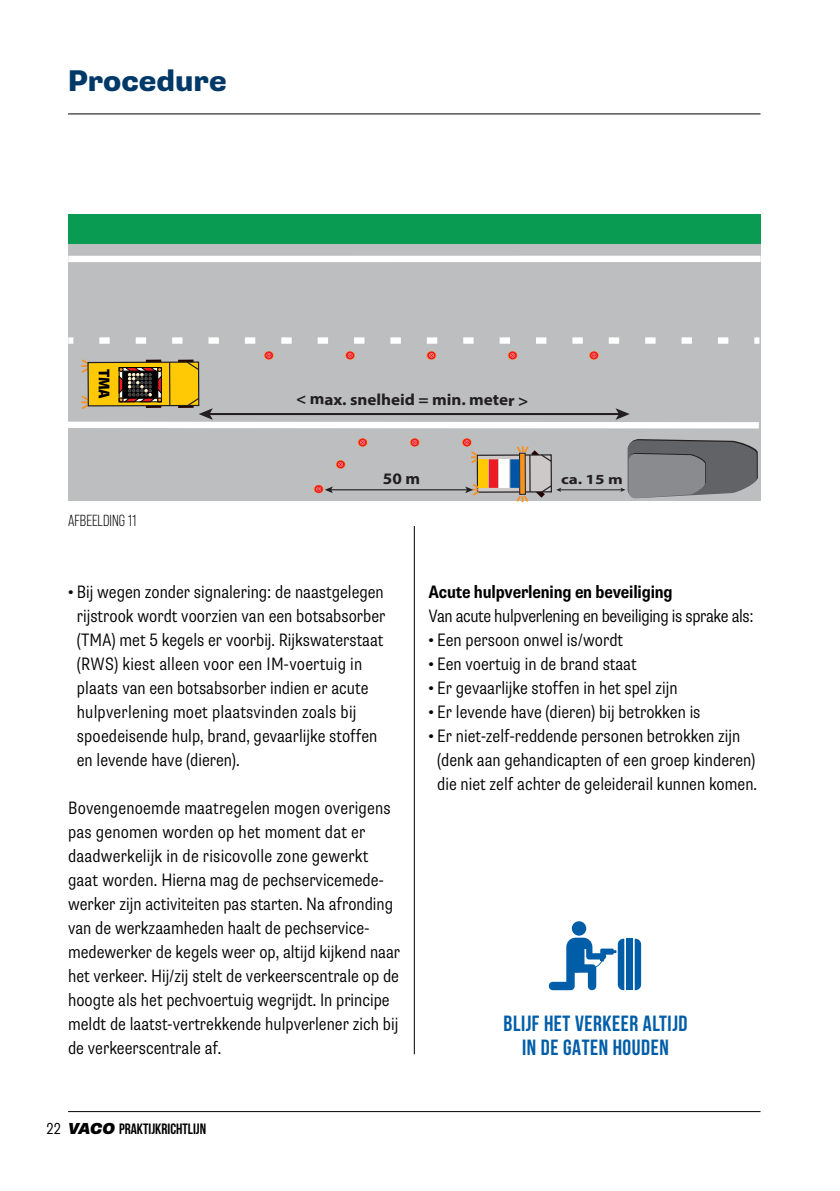
<style>
.page{position:relative;width:840px;height:1191px;background:#fff}
.page>*{position:absolute;margin:0;border:0;box-sizing:border-box;transform-origin:0 0}
.t1{font:800 30px "Supria Sans";color:#003968}
.t2{font:700 22px/24px "Bebas Neue";letter-spacing:.025em;color:#005da8;text-align:center}
.t3{font:300 condensed 18px/24px "Supria Sans";color:#000}
.t4{font:300 condensed 18px "Supria Sans";letter-spacing:-.02em;color:#000}
.t5{font:700 condensed 18px "Supria Sans";letter-spacing:-.01em;color:#000}
.t6{font:700 16.2px "Myriad Pro";letter-spacing:-.005em;color:#231f20;scale:1.06 1}
.t7{font:16px "Bebas Neue Pro";color:#000}
.t8{font:900 semi-condensed 15.8px "Myriad Pro";color:#000}
.t9{font:700 15px "Bebas Neue";color:#000}
.t10{font:700 14px "Myriad Pro";color:#231f20;scale:1.22 1}
.s1{font-family:"Supria Sans";font-weight:300;font-stretch:condensed;font-size:16px}
.s2{font-family:"Supria Sans";font-weight:900;font-style:italic;font-size:16px}
</style>
<div class="page">
<hr style="left:68px;top:1111px;width:692px;height:1px;background:#000">
<hr style="left:68px;top:113px;width:692px;height:1px;background:#000">
<hr style="left:413px;top:173px;width:1px;height:881px;background:#000">
<div style="left:68px;top:214px;width:692px;height:45px;background:#0a9b52"></div>
<div style="left:68px;top:244px;width:692px;height:257px;background:#bcbec0"></div>
<div style="left:68px;top:422px;width:690px;height:6px;background:#fff"></div>
<div style="left:68px;top:256px;width:692px;height:6px;background:#fff"></div>
<svg style="left:754px;top:337px;width:5px;height:7px"></svg>
<svg style="left:99px;top:337px;width:629px;height:7px"></svg>
<svg style="left:68px;top:337px;width:5px;height:7px"></svg>
<div style="left:589px;top:351px;width:8px;height:8px;border:2px solid #ec1c24;border-radius:50%"></div>
<div style="left:508px;top:351px;width:8px;height:8px;border:2px solid #ec1c24;border-radius:50%"></div>
<div style="left:264px;top:351px;width:9px;height:8px;border:2px solid #ec1c24;border-radius:50%"></div>
<div style="left:345px;top:351px;width:10px;height:8px;background:#c7b49f;border-radius:4px"></div>
<div style="left:346px;top:351px;width:8px;height:8px;border:2px solid #ec1c24;border-radius:50%"></div>
<div style="left:427px;top:351px;width:8px;height:8px;border:2px solid #ec1c24;border-radius:50%"></div>
<svg style="left:479px;top:456px;width:70px;height:35px"></svg>
<div style="left:476px;top:454px;width:75px;height:39px;border:1px solid #231f20"></div>
<hr style="left:529px;top:455px;width:1px;height:37px;background:#231f20">
<svg style="left:519px;top:453px;width:6px;height:41px"></svg>
<svg style="left:514px;top:446px;width:38px;height:22px"></svg>
<div style="left:510px;top:459px;width:9px;height:29px;background:#0054a5"></div>
<div style="left:499px;top:459px;width:9px;height:29px;background:#fff"></div>
<div style="left:488px;top:459px;width:9px;height:29px;background:#ec1c24"></div>
<div style="left:478px;top:459px;width:9px;height:29px;background:#ffca05"></div>
<svg style="left:471px;top:451px;width:8px;height:14px"></svg>
<div style="left:462px;top:438px;width:9px;height:8px;border:2px solid #ec1c24;border-radius:50%"></div>
<svg style="left:464px;top:440px;width:4px;height:4px"></svg>
<div style="left:410px;top:438px;width:8px;height:8px;border:2px solid #ec1c24;border-radius:50%"></div>
<svg style="left:412px;top:440px;width:4px;height:4px"></svg>
<div style="left:313px;top:485px;width:10px;height:8px;background:#ccb091;border-radius:4px"></div>
<div style="left:314px;top:485px;width:8px;height:8px;border:2px solid #ec1c24;border-radius:50%"></div>
<svg style="left:335px;top:460px;width:10px;height:8px"></svg>
<div style="left:336px;top:460px;width:8px;height:8px;border:2px solid #ec1c24;border-radius:50%"></div>
<svg style="left:338px;top:462px;width:4px;height:4px"></svg>
<svg style="left:357px;top:438px;width:10px;height:8px"></svg>
<div style="left:358px;top:438px;width:8px;height:8px;border:2px solid #ec1c24;border-radius:50%"></div>
<svg style="left:360px;top:440px;width:4px;height:4px"></svg>
<hr style="left:330px;top:489px;width:137px;height:1px;background:#231f20">
<svg style="left:465px;top:482px;width:15px;height:14px"></svg>
<svg style="left:316px;top:486px;width:17px;height:7px"></svg>
<hr style="left:559px;top:489px;width:62px;height:1px;background:#231f20">
<svg style="left:620px;top:439px;width:137px;height:59px;background:#7b7c7f"></svg>
<svg style="left:514px;top:480px;width:47px;height:22px"></svg>
<svg style="left:68px;top:352px;width:562px;height:70px"></svg>
<div style="left:571px;top:921px;width:15px;height:14px;background:#005da8;border-radius:50%"></div>
<div style="left:626px;top:938px;width:6px;height:52px;background:#005da8"></div>
<svg style="left:548px;top:937px;width:76px;height:53px"></svg>
<svg style="left:634px;top:938px;width:6px;height:52px"></svg>
<h1 class="t1" style="left:68px;top:62px;width:160px">Procedure</h1>
<p class="t8" style="left:115px;top:368px;width:32px;rotate:90deg">TMA</p>
<p class="t7" style="left:68px;top:511px;width:70px">AFBEELDING 11</p>
<p class="t6" style="left:296px;top:389px;width:220px">&lt; max. snelheid = min. meter &gt;</p>
<p class="t6" style="left:383px;top:468px;width:37px">50 m</p>
<p class="t10" style="left:560px;top:470px;width:52px">ca. 15 m</p>
<p class="t3" style="left:77px;top:580px;width:310px;text-indent:-9px">• Bij wegen zonder signalering: de naastgelegen rijstrook wordt voorzien van een botsabsorber (TMA) met 5 kegels er voorbij. Rijkswaterstaat (RWS) kiest alleen voor een IM-voertuig in plaats van een botsabsorber indien er acute hulpverlening moet plaatsvinden zoals bij spoedeisende hulp, brand, gevaarlijke stoffen en levende have (dieren).</p>
<p class="t3" style="left:68px;top:796px;width:333px">Bovengenoemde maatregelen mogen overigens pas genomen worden op het moment dat er daadwerkelijk in de risicovolle zone gewerkt gaat worden. Hierna mag de pechservicemede&shy;werker zijn activiteiten pas starten. Na afronding van de werkzaamheden haalt de pechservice&shy;medewerker de kegels weer op, altijd kijkend naar het verkeer. Hij/zij stelt de verkeerscentrale op de hoogte als het pechvoertuig wegrijdt. In principe meldt de laatst-vertrekkende hulpverlener zich bij de verkeerscentrale af.</p>
<p class="t9" style="left:47px;top:1120px;width:161px"><span class="s1">22</span> <span class="s2">VACO</span> PRAKTIJKRICHTLIJN</p>
<p class="t5" style="left:428px;top:581px;width:245px">Acute hulpverlening en beveiliging</p>
<p class="t4" style="left:428px;top:605px;width:326px">Van acute hulpverlening en beveiliging is sprake als:</p>
<p class="t3" style="left:428px;top:628px;width:196px">• Een persoon onwel is/wordt</p>
<p class="t3" style="left:428px;top:652px;width:209px">• Een voertuig in de brand staat</p>
<p class="t3" style="left:428px;top:676px;width:250px">• Er gevaarlijke stoffen in het spel zijn</p>
<p class="t3" style="left:428px;top:700px;width:273px">• Er levende have (dieren) bij betrokken is</p>
<p class="t3" style="left:437px;top:724px;width:321px;text-indent:-9px">• Er niet-zelf-reddende personen betrokken zijn (denk aan gehandicapten of een groep kinderen) die niet zelf achter de geleiderail kunnen komen.</p>
<p class="t2" style="left:503px;top:1011px;width:185px">BLIJF HET VERKEER ALTIJD<br>IN DE GATEN HOUDEN</p>
</div>
